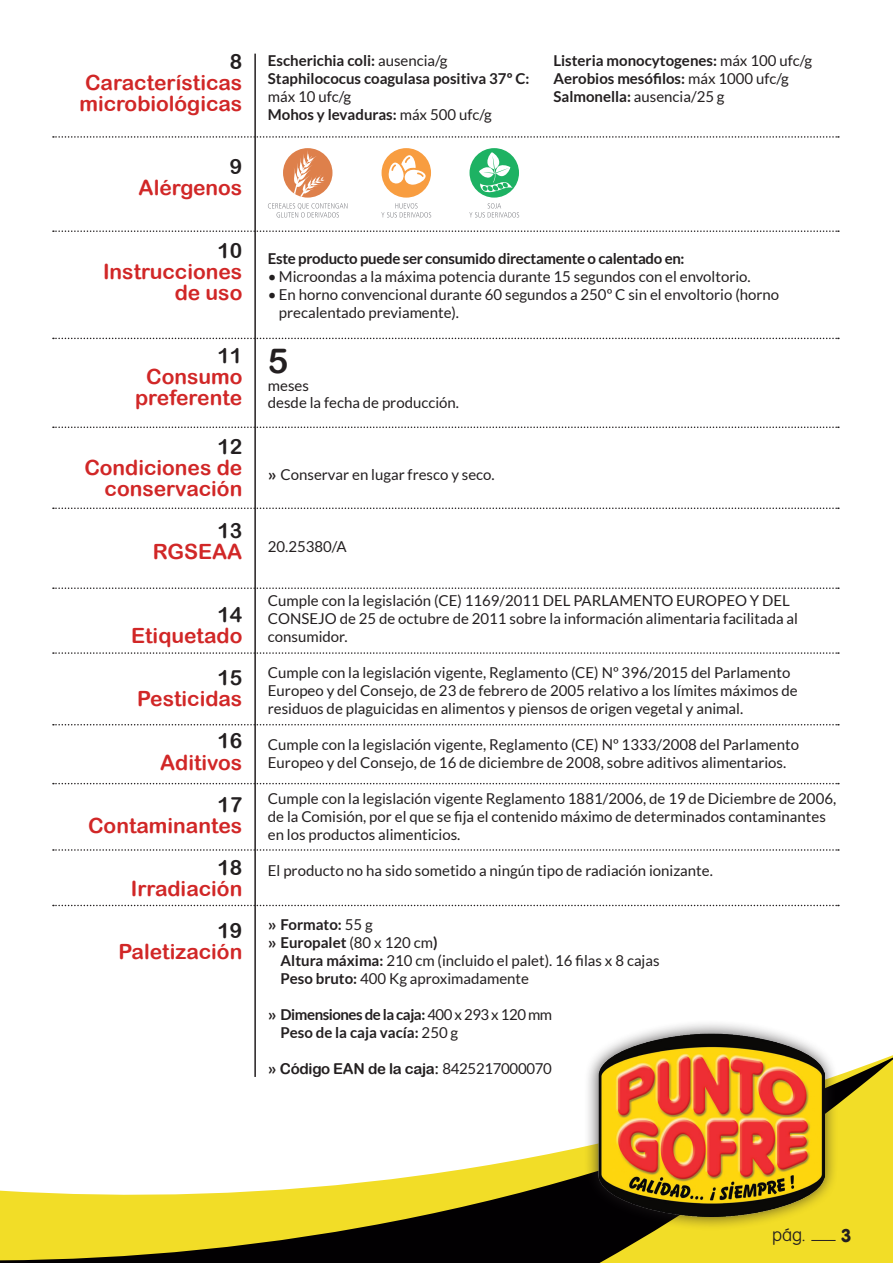
<style>
.page{position:relative;width:893px;height:1263px;background:#fff}
.page>*{position:absolute;margin:0;border:0;box-sizing:border-box;transform-origin:0 0}
.t1{font:34.5px "Arial Rounded MT Bold";color:#231f20}
.t2{font:21px/21px "Arial Rounded MT Bold";color:#d12727;text-align:right}
.t3{font:21px "Arial Rounded MT Bold";color:#231f20}
.t4{font:300 18px "Volkswagen";color:#231f20}
.t5{font:700 18px "Volkswagen";color:#231f20}
.t6{font:15px/18px "Lato";color:#231f20}
.t7{font:700 15px/18px "Lato";color:#231f20}
.t8{font:700 15px/18px "Lato";letter-spacing:-.03em;color:#231f20}
.t9{font:700 15px "Lato";letter-spacing:-.02em;color:#231f20}
.t10{font:15px "Arial Rounded MT Bold";letter-spacing:-.02em;color:#231f20}
.s1{font-weight:400}
.s2{font-weight:700}
.s3{font-family:"Arial Rounded MT Bold"}
.s4{font-family:"Arial Rounded MT Bold";font-weight:400}
.s5{font-family:"Lato"}
</style>
<div class="page">
<svg style="left:0;top:1057px;width:893px;height:206px"></svg>
<svg style="left:599px;top:1059px;width:294px;height:204px;background:#decb28"></svg>
<div style="left:584px;top:1019px;width:255px;height:212px;background:#231f20;opacity:.75"></div>
<img style="left:598px;top:1033px;width:227px;height:183px">
<svg style="left:53px;top:230px;width:786px;height:2px"></svg>
<svg style="left:53px;top:338px;width:786px;height:1px"></svg>
<svg style="left:53px;top:426px;width:786px;height:2px"></svg>
<svg style="left:53px;top:507px;width:786px;height:2px"></svg>
<svg style="left:53px;top:587px;width:786px;height:2px"></svg>
<svg style="left:53px;top:652px;width:786px;height:2px"></svg>
<svg style="left:53px;top:724px;width:786px;height:1px"></svg>
<svg style="left:53px;top:783px;width:786px;height:1px"></svg>
<svg style="left:53px;top:849px;width:786px;height:2px"></svg>
<svg style="left:53px;top:905px;width:786px;height:1px"></svg>
<hr style="left:254px;top:54px;width:2px;height:1023px;background:#231f20">
<svg style="left:469px;top:203px;width:50px;height:15px"></svg>
<svg style="left:381px;top:203px;width:50px;height:15px"></svg>
<svg style="left:268px;top:203px;width:79px;height:15px"></svg>
<svg style="left:53px;top:136px;width:786px;height:61px"></svg>
<svg style="left:811px;top:1240px;width:25px;height:1px"></svg>
<h2 class="t3" style="left:230px;top:49px;width:14px">8</h2>
<h2 class="t2" style="left:80px;top:72px;width:164px;text-align:left">Características microbiológicas</h2>
<h2 class="t3" style="left:230px;top:154px;width:14px">9</h2>
<h2 class="t2" style="left:139px;top:177px;width:105px">Alérgenos</h2>
<h2 class="t3" style="left:217px;top:238px;width:26px">10</h2>
<h2 class="t2" style="left:103px;top:261px;width:141px">Instrucciones de uso</h2>
<h2 class="t3" style="left:217px;top:343px;width:26px">11</h2>
<h2 class="t2" style="left:135px;top:366px;width:109px;text-align:center">Consumo preferente</h2>
<h2 class="t3" style="left:217px;top:435px;width:26px">12</h2>
<h2 class="t2" style="left:84px;top:457px;width:159px">Condiciones de conservación</h2>
<h2 class="t3" style="left:217px;top:519px;width:26px">13</h2>
<h2 class="t2" style="left:153px;top:541px;width:91px">RGSEAA</h2>
<h2 class="t3" style="left:217px;top:603px;width:26px">14</h2>
<h2 class="t2" style="left:131px;top:625px;width:113px">Etiquetado</h2>
<h2 class="t3" style="left:217px;top:666px;width:26px">15</h2>
<h2 class="t2" style="left:137px;top:688px;width:107px">Pesticidas</h2>
<h2 class="t3" style="left:217px;top:729px;width:26px">16</h2>
<h2 class="t2" style="left:160px;top:751px;width:84px">Aditivos</h2>
<h2 class="t3" style="left:217px;top:792px;width:26px">17</h2>
<h2 class="t2" style="left:88px;top:814px;width:156px">Contaminantes</h2>
<h2 class="t3" style="left:217px;top:855px;width:26px">18</h2>
<h2 class="t2" style="left:131px;top:877px;width:113px">Irradiación</h2>
<h2 class="t3" style="left:217px;top:918px;width:26px">19</h2>
<h2 class="t2" style="left:118px;top:940px;width:125px">Paletización</h2>
<p class="t7" style="left:268px;top:51px;width:263px">Escherichia coli: <span class="s1">ausencia/g<br></span>Staphilococus coagulasa positiva 37º C:</p>
<p class="t6" style="left:268px;top:87px;width:225px">máx 10 ufc/g<br><span class="s2">Mohos y levaduras:</span> máx 500 ufc/g</p>
<p class="t7" style="left:553px;top:51px;width:260px">Listeria monocytogenes: <span class="s1">máx 100 ufc/g<br></span>Aerobios mesófilos: <span class="s1">máx 1000 ufc/g<br></span>Salmonella: <span class="s1">ausencia/25 g</span></p>
<p class="t9" style="left:268px;top:250px;width:418px">Este producto puede ser consumido directamente o calentado en:</p>
<p class="t6" style="left:268px;top:267px;width:484px">• Microondas a la máxima potencia durante 15 segundos con el envoltorio.</p>
<p class="t6" style="left:279px;top:285px;width:502px;text-indent:-11px">• En horno convencional durante 60 segundos a 250º C sin el envoltorio (horno precalentado previamente).</p>
<h1 class="t1" style="left:268px;top:341px;width:22px">5</h1>
<p class="t6" style="left:268px;top:377px;width:43px">meses</p>
<p class="t6" style="left:268px;top:393px;width:193px">desde la fecha de producción.</p>
<p class="t6" style="left:268px;top:465px;width:228px"><span class="s3">»</span> Conservar en lugar fresco y seco.</p>
<p class="t6" style="left:268px;top:537px;width:80px">20.25380/A</p>
<p class="t6" style="left:268px;top:591px;width:532px">Cumple con la legislación (CE) 1169/2011 DEL PARLAMENTO EUROPEO Y DEL<br>CONSEJO de 25 de octubre de 2011 sobre la información alimentaria facilitada al consumidor.</p>
<p class="t6" style="left:268px;top:663px;width:531px">Cumple con la legislación vigente, Reglamento (CE) Nº 396/2015 del Parlamento<br>Europeo y del Consejo, de 23 de febrero de 2005 relativo a los límites máximos de residuos de plaguicidas en alimentos y piensos de origen vegetal y animal.</p>
<p class="t6" style="left:268px;top:735px;width:533px">Cumple con la legislación vigente, Reglamento (CE) Nº 1333/2008 del Parlamento<br>Europeo y del Consejo, de 16 de diciembre de 2008, sobre aditivos alimentarios.</p>
<p class="t6" style="left:268px;top:789px;width:570px">Cumple con la legislación vigente Reglamento 1881/2006, de 19 de Diciembre de 2006, de la Comisión, por el que se fija el contenido máximo de determinados contaminantes en los productos alimenticios.</p>
<p class="t6" style="left:268px;top:861px;width:446px">El producto no ha sido sometido a ningún tipo de radiación ionizante.</p>
<p class="t7" style="left:268px;top:915px;width:106px"><span class="s4">»</span> Formato: <span class="s1">55 g</span></p>
<p class="t7" style="left:268px;top:933px;width:171px"><span class="s4">»</span> Europalet <span class="s1">(80 x 120 cm</span>)</p>
<p class="t6" style="left:281px;top:951px;width:380px"><span class="s2">Altura máxima:</span> 210 cm (incluido el palet). 16 filas x 8 cajas</p>
<p class="t6" style="left:281px;top:969px;width:250px"><span class="s2">Peso bruto:</span> 400 Kg aproximadamente</p>
<p class="t8" style="left:281px;top:1005px;width:273px;text-indent:-13px"><span class="s4">»</span> Dimensiones de la caja: <span class="s1">400 x 293 x 120 mm<br></span>Peso de la caja vacía: <span class="s1">250 g</span></p>
<p class="t10" style="left:268px;top:1059px;width:286px">» Código EAN de la caja: <span class="s5">8425217000070</span></p>
<p class="t4" style="left:772px;top:1224px;width:35px">pág.</p>
<p class="t5" style="left:841px;top:1224px;width:12px">3</p>
</div>
